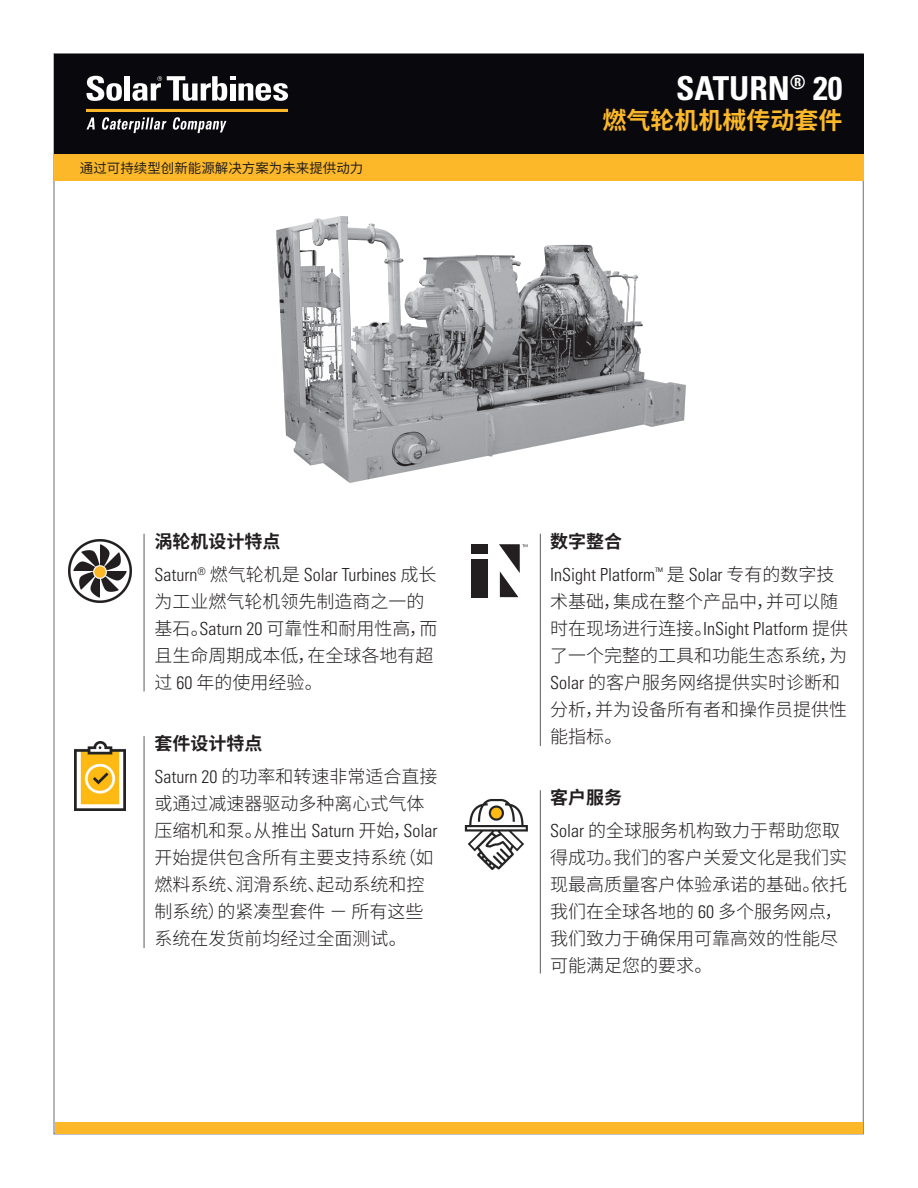
<style>
.page{position:relative;width:918px;height:1188px;background:#fff}
.page>*{position:absolute;margin:0;border:0;box-sizing:border-box;transform-origin:0 0}
.t1{font:700 condensed 33px "Univers LT Std";color:#fff}
.t2{font:700 24px "Noto Sans CJ Ksc";color:#fcb828}
.t3{font:300 18px/27px "Noto Sans CJ Ksc";color:#231f20}
.t4{font:300 condensed 18px "Univers LT Std";color:#231f20}
.t5{font:700 18px "Noto Sans CJ Ksc";color:#231f20}
.t6{font:13.5px "Noto Sans CJ Ksc";color:#231f20}
.s1{font-family:"Noto Sans CJ Ksc";font-stretch:normal}
.s2{font-family:"Univers LT Std";font-stretch:condensed}
.s3{font-weight:700}
</style>
<div class="page">
<div style="left:55px;top:1122px;width:807px;height:12px;background:#fcb828"></div>
<div style="left:54px;top:54px;width:810px;height:101px;background:#08080d"></div>
<div style="left:54px;top:155px;width:810px;height:26px;background:#fcb828"></div>
<img style="left:276px;top:216px;width:410px;height:267px">
<svg style="left:86px;top:117px;width:9px;height:12px"></svg>
<svg style="left:172px;top:117px;width:54px;height:16px"></svg>
<svg style="left:102px;top:117px;width:64px;height:16px"></svg>
<hr style="left:86px;top:109px;width:202px;height:2px;background:#fcb729">
<svg style="left:86px;top:76px;width:202px;height:25px"></svg>
<img style="left:75px;top:742px;width:50px;height:69px">
<img style="left:68px;top:539px;width:64px;height:64px">
<div style="left:471px;top:544px;width:17px;height:10px;background:#231f20"></div>
<div style="left:471px;top:559px;width:17px;height:38px;background:#231f20"></div>
<svg style="left:499px;top:544px;width:28px;height:53px"></svg>
<img style="left:464px;top:799px;width:64px;height:71px">
<hr style="left:143px;top:534px;width:2px;height:158px;background:#6c6d70">
<hr style="left:540px;top:534px;width:1px;height:212px;background:#6c6d70">
<hr style="left:143px;top:736px;width:2px;height:212px;background:#6c6d70">
<hr style="left:540px;top:790px;width:1px;height:184px;background:#6c6d70">
<p class="t6" style="left:80px;top:161px;width:285px">通过可持续型创新能源解决方案为未来提供动力</p>
<h1 class="t1" style="left:676px;top:68px;width:168px">SATURN<sup>®</sup> 20</h1>
<h2 class="t2" style="left:602px;top:107px;width:241px">燃气轮机机械传动套件</h2>
<p class="t5" style="left:154px;top:531px;width:127px">涡轮机设计特点</p>
<p class="t4" style="left:154px;top:564px;width:283px">Saturn<sup>®</sup> <span class="s1">燃气轮机是</span> Solar Turbines <span class="s1">成长</span></p>
<p class="t3" style="left:154px;top:588px;width:284px">为工业燃气轮机领先制造商之一的基石。<span class="s2">Saturn 20</span> 可靠性和耐用性高，而且生命周期成本低，在全球各地有超过 <span class="s2">60</span> 年的使用经验。</p>
<p class="t3" style="left:154px;top:727px;width:284px;line-height:33px"><span class="s3">套件设计特点<br></span><span class="s2">Saturn 20</span> 的功率和转速非常适合直接</p>
<p class="t3" style="left:154px;top:790px;width:284px">或通过减速器驱动多种离心式气体压缩机和泵。从推出 <span class="s2">Saturn</span> 开始，<span class="s2">Solar</span>开始提供包含所有主要支持系统（如燃料系统、润滑系统、起动系统和控制系统）的紧凑型套件 − 所有这些系统在发货前均经过全面测试。</p>
<p class="t5" style="left:550px;top:531px;width:73px">数字整合</p>
<p class="t4" style="left:550px;top:564px;width:286px">InSight Platform<sup>™</sup> <span class="s1">是</span> Solar <span class="s1">专有的数字技</span></p>
<p class="t3" style="left:550px;top:588px;width:290px">术基础，集成在整个产品中，并可以随</p>
<p class="t4" style="left:550px;top:618px;width:299px"><span class="s1">时在现场进行连接。</span>InSight Platform <span class="s1">提供</span></p>
<p class="t3" style="left:550px;top:642px;width:299px">了一个完整的工具和功能生态系统，为<br><span class="s2">Solar</span> 的客户服务网络提供实时诊断和分析，并为设备所有者和操作员提供性能指标。</p>
<p class="t3" style="left:550px;top:781px;width:291px;line-height:33px"><span class="s3">客户服务<br></span><span class="s2">Solar</span> 的全球服务机构致力于帮助您取</p>
<p class="t3" style="left:550px;top:844px;width:299px">得成功。我们的客户关爱文化是我们实现最高质量客户体验承诺的基础。依托我们在全球各地的 <span class="s2">60</span> 多个服务网点，我们致力于确保用可靠高效的性能尽可能满足您的要求。</p>
</div>
